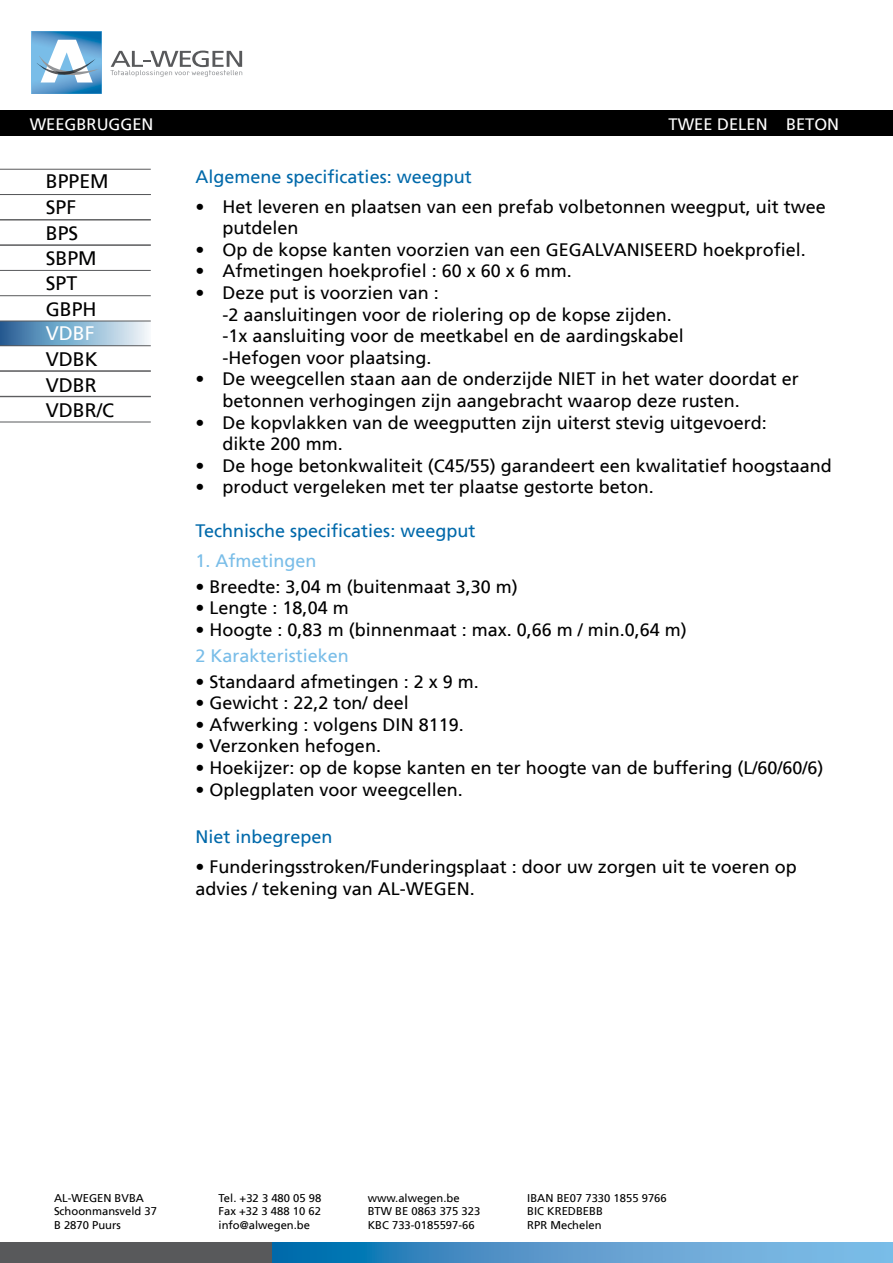
<style>
.page{position:relative;width:893px;height:1263px;background:#fff}
.page>*{position:absolute;margin:0;border:0;box-sizing:border-box;transform-origin:0 0}
.t1{font:19.5px/25.5px "Frutiger LT Std";color:#000}
.t2{font:19.5px "Frutiger LT Std";color:#fff}
.t3{font:18px/21.6px "Frutiger LT Std";color:#000}
.t4{font:18px "Frutiger LT Std";color:#0069aa}
.t5{font:18px "Frutiger LT Std";color:#79bde8}
.t6{font:16.5px "Frutiger LT Std";color:#fff}
.t7{font:11.25px/13.5px "Frutiger LT Std";color:#000}
</style>
<div class="page">
<svg style="left:110px;top:51px;width:132px;height:26px"></svg>
<svg style="left:32px;top:31px;width:70px;height:63px"></svg>
<div style="left:0;top:111px;width:893px;height:25px;background:#000"></div>
<div style="left:0;top:1242px;width:272px;height:21px;background:#58595b"></div>
<svg style="left:272px;top:1242px;width:621px;height:21px;background:#5099cc"></svg>
<div style="left:0;top:321px;width:151px;height:25px;background:linear-gradient(to right,#23679e,#eefcff)"></div>
<hr style="left:0;top:345px;width:151px;height:1px;background:#58595b">
<hr style="left:0;top:371px;width:151px;height:1px;background:#58595b">
<hr style="left:0;top:169px;width:151px;height:1px;background:#58595b">
<hr style="left:0;top:194px;width:151px;height:1px;background:#58595b">
<hr style="left:0;top:220px;width:151px;height:1px;background:#58595b">
<hr style="left:0;top:295px;width:151px;height:1px;background:#58595b">
<hr style="left:0;top:321px;width:151px;height:1px;background:#58595b">
<hr style="left:0;top:245px;width:151px;height:1px;background:#58595b">
<hr style="left:0;top:270px;width:151px;height:1px;background:#58595b">
<hr style="left:0;top:396px;width:151px;height:1px;background:#58595b">
<hr style="left:0;top:422px;width:151px;height:1px;background:#58595b">
<p class="t6" style="left:30px;top:114px;width:125px">Weegbruggen</p>
<p class="t6" style="left:669px;top:114px;width:172px">twee delen beton</p>
<p class="t1" style="left:46px;top:169px;width:64px">BPPEM<br>SPF<br>BPS<br>SBPM<br>SPT</p>
<p class="t2" style="left:46px;top:322px;width:50px">VDBF</p>
<p class="t1" style="left:46px;top:296px;width:52px">GBPH</p>
<p class="t1" style="left:46px;top:346px;width:70px">VDBK<br>VDBR<br>VDBR/C</p>
<p class="t4" style="left:196px;top:166px;width:278px">Algemene specificaties: weegput</p>
<p class="t3" style="left:223px;top:196px;width:605px;text-indent:-27px">• Het leveren en plaatsen van een prefab volbetonnen weegput, uit twee putdelen</p>
<p class="t3" style="left:196px;top:239px;width:612px">• Op de kopse kanten voorzien van een GEGALVANISEERD hoekprofiel.</p>
<p class="t3" style="left:196px;top:260px;width:378px">• Afmetingen hoekprofiel : 60 x 60 x 6 mm.</p>
<p class="t3" style="left:223px;top:282px;width:463px;text-indent:-27px">• Deze put is voorzien van :<br>-2 aansluitingen voor de riolering op de kopse zijden. -1x aansluiting voor de meetkabel en de aardingskabel -Hefogen voor plaatsing.</p>
<p class="t3" style="left:223px;top:368px;width:578px;text-indent:-27px">• De weegcellen staan aan de onderzijde NIET in het water doordat er betonnen verhogingen zijn aangebracht waarop deze rusten.</p>
<p class="t3" style="left:223px;top:412px;width:546px;text-indent:-27px">• De kopvlakken van de weegputten zijn uiterst stevig uitgevoerd: dikte 200 mm.</p>
<p class="t3" style="left:196px;top:455px;width:638px">• De hoge betonkwaliteit (C45/55) garandeert een kwalitatief hoogstaand</p>
<p class="t3" style="left:196px;top:476px;width:460px">• product vergeleken met ter plaatse gestorte beton.</p>
<p class="t4" style="left:196px;top:520px;width:281px">Technische specificaties: weegput</p>
<p class="t5" style="left:196px;top:550px;width:123px">1. Afmetingen</p>
<p class="t3" style="left:196px;top:576px;width:324px">• Breedte: 3,04 m (buitenmaat 3,30 m)</p>
<p class="t3" style="left:196px;top:597px;width:155px">• Lengte : 18,04 m</p>
<p class="t3" style="left:196px;top:619px;width:493px">• Hoogte : 0,83 m (binnenmaat : max. 0,66 m / min.0,64 m)</p>
<p class="t5" style="left:196px;top:645px;width:155px">2 Karakteristieken</p>
<p class="t3" style="left:196px;top:670px;width:285px">• Standaard afmetingen : 2 x 9 m.</p>
<p class="t3" style="left:196px;top:692px;width:215px">• Gewicht : 22,2 ton/ deel</p>
<p class="t3" style="left:196px;top:714px;width:270px">• Afwerking : volgens DIN 8119.</p>
<p class="t3" style="left:196px;top:735px;width:187px">• Verzonken hefogen.</p>
<p class="t3" style="left:196px;top:757px;width:629px">• Hoekijzer: op de kopse kanten en ter hoogte van de buffering (L/60/60/6)</p>
<p class="t3" style="left:196px;top:778px;width:269px">• Oplegplaten voor weegcellen.</p>
<p class="t4" style="left:196px;top:826px;width:139px">Niet inbegrepen</p>
<p class="t3" style="left:196px;top:856px;width:603px">• Funderingsstroken/Funderingsplaat : door uw zorgen uit te voeren op advies / tekening van AL-WEGEN.</p>
<p class="t7" style="left:219px;top:1191px;width:104px;text-align:justify">Tel. +32 3 480 05 98<br>Fax +32 3 488 10 62 info@alwegen.be</p>
<p class="t7" style="left:368px;top:1191px;width:114px">www.alwegen.be<br>BTW BE 0863 375 323<br>KBC 733-0185597-66</p>
<p class="t7" style="left:54px;top:1191px;width:105px">Al-wegen BVBA<br>Schoonmansveld 37<br>B 2870 Puurs</p>
<p class="t7" style="left:527px;top:1191px;width:141px">IBAN BE07 7330 1855 9766<br>BIC KREDBEBB<br>RPR Mechelen</p>
</div>
